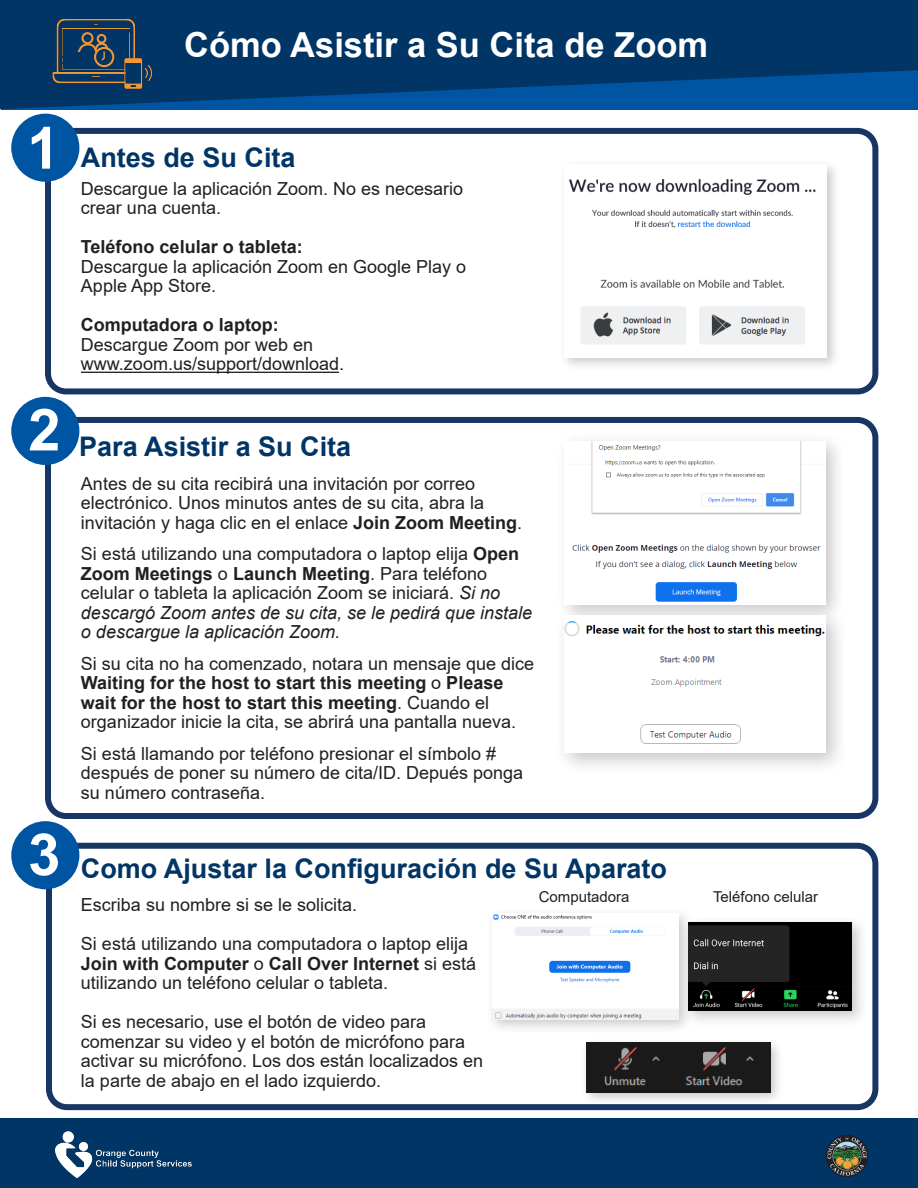
<style>
.page{position:relative;width:918px;height:1188px;background:#fff}
.page>*{position:absolute;margin:0;border:0;box-sizing:border-box;transform-origin:0 0}
.t1{font:700 58.2px "Arial";color:#fff}
.t2{font:700 34.5px "Arial";color:#fff}
.t3{font:700 27px "Arial";color:#003566}
.t4{font:18px/19.5px "Arial";color:#231f20}
.t5{font:700 18px "Arial";color:#231f20}
.t6{font:15px "Arial";color:#231f20}
.s1{font-weight:700}
.s2{font-style:italic}
</style>
<div class="page">
<div style="left:45px;top:128px;width:833px;height:266px;border:6px solid #183664;border-radius:18px"></div>
<div style="left:558px;top:158px;width:283px;height:214px;background:#231f20;opacity:.25"></div>
<img style="left:565px;top:165px;width:262px;height:193px">
<svg style="left:0;top:0;width:918px;height:109px;background:#003b71"></svg>
<div style="left:45px;top:417px;width:833px;height:402px;border:6px solid #183664;border-radius:18px"></div>
<div style="left:11px;top:397px;width:68px;height:68px;background:#0055a3;border-radius:50%"></div>
<svg style="left:30px;top:409px;width:28px;height:41px"></svg>
<img style="left:51px;top:19px;width:88px;height:65px">
<div style="left:81px;top:32px;width:13px;height:12px;border:2px solid #f19736;border-radius:50%"></div>
<div style="left:97px;top:34px;width:9px;height:10px;border:2px solid #f19736;border-radius:50%"></div>
<svg style="left:77px;top:42px;width:33px;height:20px"></svg>
<hr style="left:74px;top:52px;width:25px;height:3px;background:#003566">
<div style="left:94px;top:47px;width:20px;height:20px;border:2px solid #f19736;border-radius:50%"></div>
<img style="left:121px;top:56px;width:34px;height:35px">
<div style="left:11px;top:114px;width:68px;height:68px;background:#0055a3;border-radius:50%"></div>
<svg style="left:32px;top:127px;width:18px;height:42px"></svg>
<hr style="left:81px;top:372px;width:258px;height:1px;background:#231f20">
<div style="left:46px;top:843px;width:832px;height:267px;border:6px solid #183664;border-radius:18px"></div>
<div style="left:11px;top:821px;width:68px;height:68px;background:#0055a3;border-radius:50%"></div>
<div style="left:581px;top:1037px;width:203px;height:69px;background:#231f20;opacity:.25"></div>
<img style="left:587px;top:1043px;width:183px;height:49px">
<div style="left:0;top:1119px;width:918px;height:69px;background:#003566"></div>
<img style="left:827px;top:1135px;width:41px;height:42px">
<img style="left:56px;top:1131px;width:135px;height:47px">
<div style="left:556px;top:432px;width:290px;height:193px;background:#231f20;opacity:.25"></div>
<img style="left:565px;top:441px;width:260px;height:164px">
<div style="left:555px;top:606px;width:293px;height:169px;background:#231f20;opacity:.25"></div>
<img style="left:565px;top:616px;width:261px;height:137px">
<div style="left:681px;top:915px;width:188px;height:113px;background:#231f20;opacity:.25"></div>
<img style="left:694px;top:922px;width:158px;height:89px">
<div style="left:486px;top:907px;width:208px;height:128px;background:#231f20;opacity:.25"></div>
<img style="left:493px;top:914px;width:186px;height:105px">
<p class="t2" style="left:184px;top:20px;width:525px">Cómo Asistir a Su Cita de Zoom</p>
<p class="t3" style="left:81px;top:139px;width:216px">Antes de Su Cita</p>
<p class="t4" style="left:81px;top:179px;width:384px">Descargue la aplicación Zoom. No es necesario crear una cuenta.</p>
<p class="t5" style="left:81px;top:234px;width:223px">Teléfono celular o tableta:</p>
<p class="t4" style="left:81px;top:257px;width:387px">Descargue la aplicación Zoom en Google Play o<br>Apple App Store.</p>
<p class="t5" style="left:81px;top:312px;width:199px">Computadora o laptop:</p>
<p class="t4" style="left:81px;top:335px;width:234px">Descargue Zoom por web en</p>
<p class="t4" style="left:81px;top:354px;width:265px">www.zoom.us/support/download.</p>
<p class="t1" style="left:28px;top:814px;width:34px">3</p>
<p class="t3" style="left:79px;top:427px;width:274px">Para Asistir a Su Cita</p>
<p class="t4" style="left:81px;top:473px;width:443px">Antes de su cita recibirá una invitación por correo electrónico. Unos minutos antes de su cita, abra la invitación y haga clic en el enlace <span class="s1">Join Zoom Meeting</span>.</p>
<p class="t4" style="left:81px;top:544px;width:453px">Si está utilizando una computadora o laptop elija <span class="s1">Open Zoom Meetings</span> o <span class="s1">Launch Meeting</span>. Para teléfono celular o tableta la aplicación Zoom se iniciará. <span class="s2">Si no descargó Zoom antes de su cita, se le pedirá que instale o descargue la aplicación Zoom.</span></p>
<p class="t4" style="left:81px;top:653px;width:455px">Si su cita no ha comenzado, notara un mensaje que dice <span class="s1">Waiting for the host to start this meeting</span> o <span class="s1">Please wait for the host to start this meeting</span>. Cuando el organizador inicie la cita, se abrirá una pantalla nueva.</p>
<p class="t4" style="left:81px;top:743px;width:444px">Si está llamando por teléfono presionar el símbolo # después de poner su número de cita/ID. Depués ponga su número contraseña.</p>
<p class="t3" style="left:81px;top:850px;width:588px">Como Ajustar la Configuración de Su Aparato</p>
<p class="t6" style="left:539px;top:887px;width:92px">Computadora</p>
<p class="t6" style="left:713px;top:887px;width:107px">Teléfono celular</p>
<p class="t4" style="left:81px;top:895px;width:278px">Escriba su nombre si se le solicita.</p>
<p class="t4" style="left:81px;top:934px;width:397px">Si está utilizando una computadora o laptop elija<br><span class="s1">Join with Computer</span> o <span class="s1">Call Over Internet</span> si está utilizando un teléfono celular o tableta.</p>
<p class="t4" style="left:81px;top:1012px;width:404px">Si es necesario, use el botón de video para comenzar su video y el botón de micrófono para activar su micrófono. Los dos están localizados en la parte de abajo en el lado izquierdo.</p>
</div>
